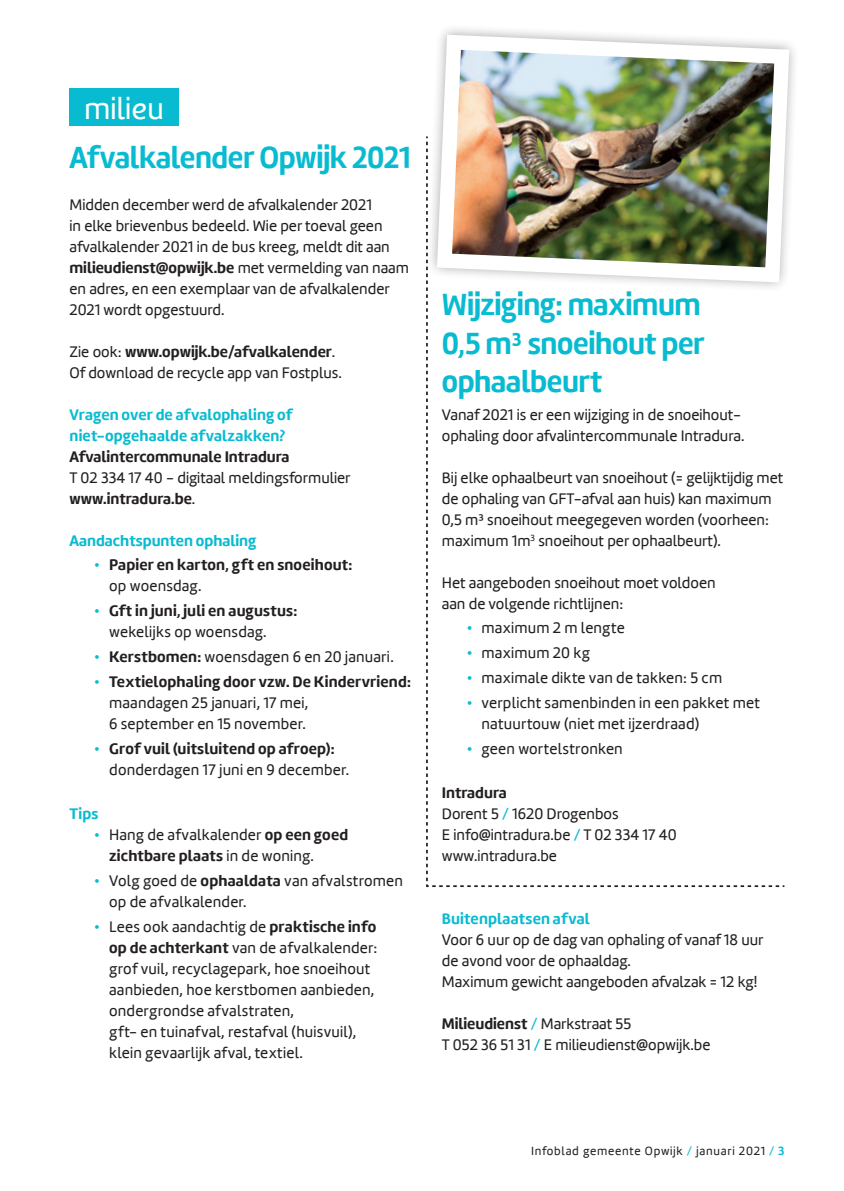
<style>
.page{position:relative;width:844px;height:1191px;background:#fff}
.page>*{position:absolute;margin:0;border:0;box-sizing:border-box;transform-origin:0 0}
.Titel_01_blauw{font:700 31.5px/38.5px "Marine";letter-spacing:-.01em;color:#08bbd0;scale:.95 1}
.t1{font:31.5px "Marine UP";color:#fff}
.Lopende_tekst{font:15.75px/21px "Marine";color:#231f20}
.Lopende_tekst-2{font:700 15.75px/21px "Marine";letter-spacing:.01em;color:#231f20}
.Titel_Lopende_tekst{font:700 15.75px/21px "Marine";letter-spacing:.01em;color:#08bbd0}
.Lopende_tekst-3{font:700 15.75px "Marine";color:#08bbd0}
.t2{font:12.25px "Marine";letter-spacing:.06em;color:#231f20}
.s1{font-weight:700}
.s2{font-weight:400}
.s3{font-weight:400;color:#08bbd0}
.s4{color:#08bbd0}
.s5{font-weight:700;color:#08bbd0}
</style>
<div class="page">
<div style="left:69px;top:89px;width:110px;height:37px;background:#08bbd0"></div>
<img style="left:436px;top:28px;width:358px;height:218px">
<svg style="left:426px;top:135px;width:360px;height:753px"></svg>
<p class="t1" style="left:84px;top:88px;width:81px">milieu</p>
<p class="Titel_01_blauw" style="left:69px;top:138px;width:360px">Afvalkalender Opwijk 2021</p>
<p class="Lopende_tekst" style="left:69px;top:194px;width:341px">Midden december werd de afvalkalender 2021<br>in elke brievenbus bedeeld. Wie per toeval geen afvalkalender 2021 in de bus kreeg, meldt dit aan <span class="s1">milieudienst@opwijk.be</span> met vermelding van naam en adres, en een exemplaar van de afvalkalender 2021 wordt opgestuurd.</p>
<p class="Lopende_tekst" style="left:69px;top:341px;width:274px">Zie ook: <span class="s1">www.opwijk.be/afvalkalender</span>.<br>Of download de recycle app van Fostplus.</p>
<p class="Titel_Lopende_tekst" style="left:69px;top:404px;width:225px">Vragen over de afvalophaling of niet-opgehaalde afvalzakken?</p>
<p class="Lopende_tekst-2" style="left:69px;top:446px;width:282px">Afvalintercommunale Intradura<br><span class="s2">T 02 334 17 40 - digitaal meldingsformulier </span>www.intradura.be<span class="s2">.</span></p>
<p class="Lopende_tekst-3" style="left:69px;top:530px;width:188px">Aandachtspunten ophaling</p>
<p class="Lopende_tekst-2" style="left:109px;top:553px;width:244px;text-indent:-15px"><span class="s3">•</span> Papier en karton, gft en snoeihout: <span class="s2">op woensdag.</span></p>
<p class="Lopende_tekst-2" style="left:109px;top:599px;width:189px;text-indent:-15px"><span class="s3">•</span> Gft in juni, juli en augustus: <span class="s2">wekelijks op woensdag.</span></p>
<p class="Lopende_tekst" style="left:94px;top:646px;width:301px"><span class="s4">•</span> <span class="s1">Kerstbomen:</span> woensdagen 6 en 20 januari.</p>
<p class="Lopende_tekst" style="left:109px;top:671px;width:303px;text-indent:-15px"><span class="s4">•</span> <span class="s1">Textielophaling door vzw. De Kindervriend: </span>maandagen 25 januari, 17 mei,<br>6 september en 15 november.</p>
<p class="Lopende_tekst-2" style="left:109px;top:737px;width:241px;text-indent:-15px"><span class="s3">•</span> Grof vuil (uitsluitend op afroep): <span class="s2">donderdagen 17 juni en 9 december.</span></p>
<p class="Titel_Lopende_tekst" style="left:69px;top:803px;width:30px">Tips</p>
<p class="Lopende_tekst" style="left:109px;top:824px;width:240px;text-indent:-15px"><span class="s4">•</span> Hang de afvalkalender <span class="s1">op een goed zichtbare plaats</span> in de woning.</p>
<p class="Lopende_tekst" style="left:109px;top:870px;width:295px;text-indent:-15px"><span class="s4">•</span> Volg goed de <span class="s1">ophaaldata</span> van afvalstromen op de afvalkalender.</p>
<p class="Lopende_tekst" style="left:109px;top:916px;width:269px;text-indent:-15px"><span class="s4">•</span> Lees ook aandachtig de <span class="s1">praktische info op de achterkant</span> van de afvalkalender: grof vuil, recyclagepark, hoe snoeihout aanbieden, hoe kerstbomen aanbieden, ondergrondse afvalstraten,<br>gft- en tuinafval, restafval (huisvuil), klein gevaarlijk afval, textiel.</p>
<p class="Titel_01_blauw" style="left:441px;top:285px;width:278px">Wijziging: maximum<br>0,5 m³ snoeihout per ophaalbeurt</p>
<p class="Lopende_tekst" style="left:441px;top:404px;width:304px">Vanaf 2021 is er een wijziging in de snoeihout&shy;ophaling door afvalintercommunale Intradura.</p>
<p class="Lopende_tekst" style="left:441px;top:467px;width:343px">Bij elke ophaalbeurt van snoeihout (= gelijktijdig met de ophaling van GFT-afval aan huis) kan maximum 0,5 m³ snoeihout meegegeven worden (voorheen: maximum 1m<sup>3</sup> snoeihout per ophaalbeurt).</p>
<p class="Lopende_tekst" style="left:441px;top:572px;width:275px">Het aangeboden snoeihout moet voldoen aan de volgende richtlijnen:</p>
<p class="Lopende_tekst" style="left:466px;top:617px;width:160px"><span class="s4">•</span> maximum 2 m lengte</p>
<p class="Lopende_tekst" style="left:466px;top:642px;width:125px"><span class="s4">•</span> maximum 20 kg</p>
<p class="Lopende_tekst" style="left:466px;top:667px;width:257px"><span class="s4">•</span> maximale dikte van de takken: 5 cm</p>
<p class="Lopende_tekst" style="left:481px;top:692px;width:280px;text-indent:-15px"><span class="s4">•</span> verplicht samenbinden in een pakket met natuurtouw (niet met ijzerdraad)</p>
<p class="Lopende_tekst" style="left:466px;top:738px;width:158px"><span class="s4">•</span> geen wortelstronken</p>
<p class="Lopende_tekst" style="left:441px;top:782px;width:236px"><span class="s1">Intradura<br></span>Dorent 5 <span class="s4">/</span> 1620 Drogenbos<br>E info@intradura.be <span class="s4">/</span> T 02 334 17 40 www.intradura.be</p>
<p class="Titel_Lopende_tekst" style="left:441px;top:908px;width:149px">Buitenplaatsen afval</p>
<p class="Lopende_tekst" style="left:441px;top:929px;width:323px">Voor 6 uur op de dag van ophaling of vanaf 18 uur de avond voor de ophaaldag.<br>Maximum gewicht aangeboden afvalzak = 12 kg!</p>
<p class="Lopende_tekst" style="left:441px;top:1013px;width:270px"><span class="s1">Milieudienst</span> <span class="s4">/</span> Markstraat 55<br>T 052 36 51 31 <span class="s4">/</span> E milieudienst@opwijk.be</p>
<p class="t2" style="left:531px;top:1143px;width:255px">Infoblad gemeente Opwijk <span class="s4">/</span> januari 2021 <span class="s4">/</span> <span class="s5">3</span></p>
</div>
